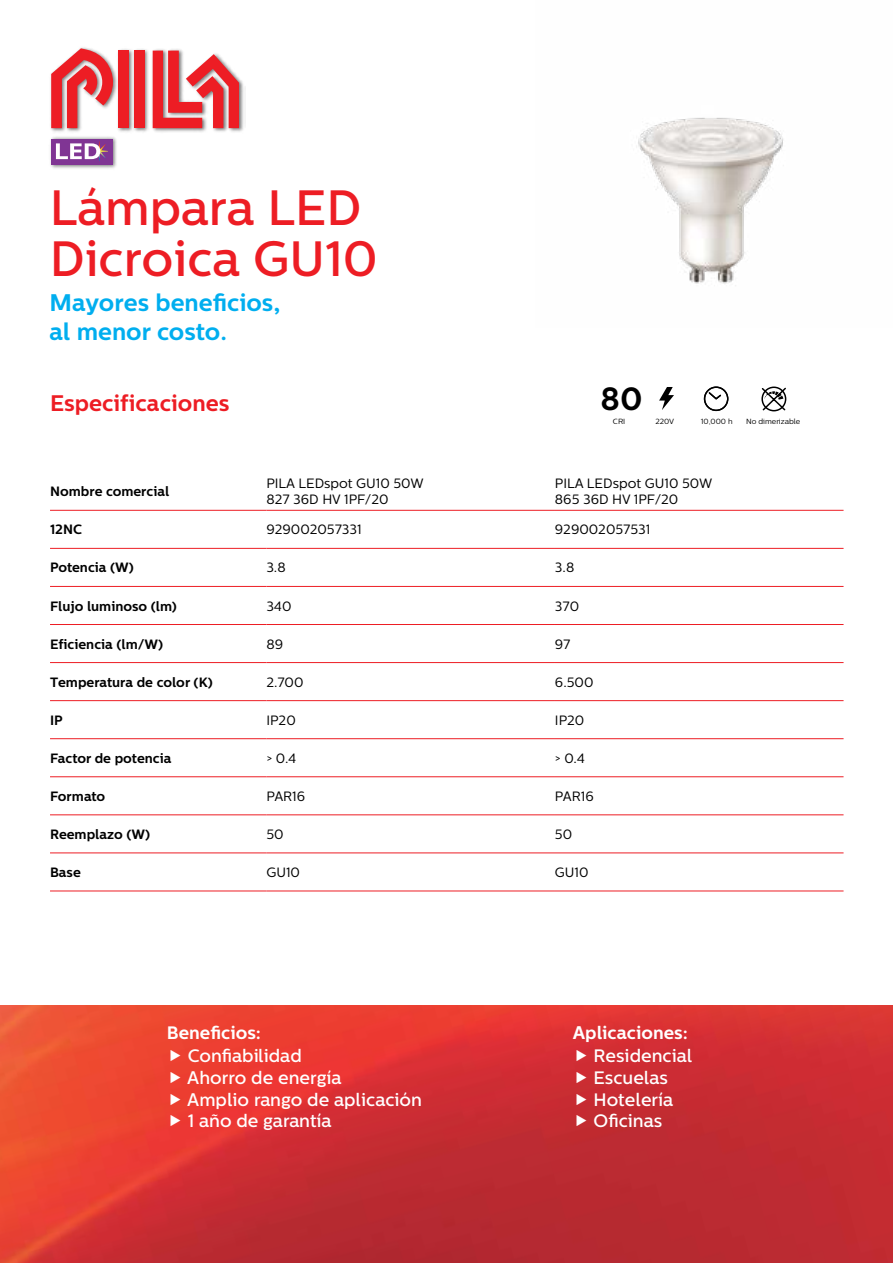
<style>
.page{position:relative;width:893px;height:1263px;background:#fff}
.page>*{position:absolute;margin:0;border:0;box-sizing:border-box;transform-origin:0 0}
.t1{font:500 49.5px/51px "Centrale Sans";color:#ed1d24}
.t2{font:700 32.1px "Centrale Sans";color:#000}
.t3{font:700 24px/28.8px "Centrale Sans";color:#00aeef}
.t4{font:700 22.5px "Centrale Sans";color:#ed1d24}
.t5{font:500 18px/21.6px "Centrale Sans";color:#fff}
.t6{font:700 18px "Centrale Sans";color:#fff}
.t7{font:13.5px/16.2px "Centrale Sans";color:#000}
.t8{font:700 13.5px "Centrale Sans";color:#000}
.t9{font:7.5px "Centrale Sans";color:#000}
</style>
<div class="page">
<img style="left:0;top:1005px;width:893px;height:258px">
<img style="left:50px;top:47px;width:195px;height:85px">
<svg style="left:51px;top:48px;width:62px;height:80px"></svg>
<div style="left:118px;top:51px;width:11px;height:77px;background:#ed1d24"></div>
<div style="left:134px;top:51px;width:10px;height:77px;background:#ed1d24"></div>
<svg style="left:153px;top:51px;width:86px;height:77px"></svg>
<img style="left:50px;top:136px;width:67px;height:33px">
<div style="left:51px;top:139px;width:61px;height:25px;background:#803594"></div>
<svg style="left:56px;top:141px;width:52px;height:20px"></svg>
<img style="left:638px;top:117px;width:145px;height:169px">
<svg style="left:659px;top:387px;width:15px;height:23px"></svg>
<div style="left:704px;top:386px;width:24px;height:25px;border:1px solid #000;border-radius:50%"></div>
<svg style="left:707px;top:391px;width:14px;height:9px"></svg>
<svg style="left:761px;top:386px;width:26px;height:26px"></svg>
<hr style="left:266px;top:510px;width:289px;height:1px;background:#ed1d24">
<hr style="left:266px;top:891px;width:289px;height:1px;background:#ed1d24">
<hr style="left:50px;top:510px;width:216px;height:1px;background:#ed1d24">
<hr style="left:555px;top:510px;width:288px;height:1px;background:#ed1d24">
<hr style="left:50px;top:548px;width:216px;height:1px;background:#ed1d24">
<hr style="left:266px;top:548px;width:289px;height:1px;background:#ed1d24">
<hr style="left:555px;top:548px;width:288px;height:1px;background:#ed1d24">
<hr style="left:50px;top:586px;width:216px;height:1px;background:#ed1d24">
<hr style="left:266px;top:586px;width:289px;height:1px;background:#ed1d24">
<hr style="left:555px;top:586px;width:288px;height:1px;background:#ed1d24">
<hr style="left:50px;top:624px;width:216px;height:1px;background:#ed1d24">
<hr style="left:266px;top:624px;width:289px;height:1px;background:#ed1d24">
<hr style="left:555px;top:624px;width:288px;height:1px;background:#ed1d24">
<hr style="left:50px;top:662px;width:216px;height:1px;background:#ed1d24">
<hr style="left:266px;top:662px;width:289px;height:1px;background:#ed1d24">
<hr style="left:555px;top:662px;width:288px;height:1px;background:#ed1d24">
<hr style="left:50px;top:700px;width:216px;height:1px;background:#ed1d24">
<hr style="left:266px;top:700px;width:289px;height:1px;background:#ed1d24">
<hr style="left:555px;top:700px;width:288px;height:1px;background:#ed1d24">
<hr style="left:50px;top:738px;width:216px;height:1px;background:#ed1d24">
<hr style="left:266px;top:738px;width:289px;height:1px;background:#ed1d24">
<hr style="left:555px;top:738px;width:288px;height:1px;background:#ed1d24">
<hr style="left:50px;top:776px;width:216px;height:1px;background:#ed1d24">
<hr style="left:266px;top:776px;width:289px;height:1px;background:#ed1d24">
<hr style="left:555px;top:776px;width:288px;height:1px;background:#ed1d24">
<hr style="left:50px;top:814px;width:216px;height:1px;background:#ed1d24">
<hr style="left:266px;top:814px;width:289px;height:1px;background:#ed1d24">
<hr style="left:555px;top:814px;width:288px;height:1px;background:#ed1d24">
<hr style="left:50px;top:853px;width:216px;height:1px;background:#ed1d24">
<hr style="left:266px;top:853px;width:289px;height:1px;background:#ed1d24">
<hr style="left:555px;top:853px;width:288px;height:1px;background:#ed1d24">
<hr style="left:50px;top:891px;width:216px;height:1px;background:#ed1d24">
<hr style="left:555px;top:891px;width:288px;height:1px;background:#ed1d24">
<svg style="left:171px;top:1050px;width:10px;height:11px"></svg>
<svg style="left:171px;top:1072px;width:10px;height:11px"></svg>
<svg style="left:171px;top:1093px;width:10px;height:12px"></svg>
<svg style="left:171px;top:1115px;width:10px;height:11px"></svg>
<svg style="left:577px;top:1050px;width:9px;height:11px"></svg>
<svg style="left:577px;top:1072px;width:9px;height:11px"></svg>
<svg style="left:577px;top:1093px;width:9px;height:12px"></svg>
<svg style="left:577px;top:1115px;width:9px;height:11px"></svg>
<h1 class="t1" style="left:50px;top:183px;width:330px">Lámpara LED<br>Dicroica GU10</h1>
<h3 class="t3" style="left:49px;top:289px;width:233px">Mayores beneficios, al menor costo.</h3>
<h3 class="t4" style="left:50px;top:389px;width:181px">Especificaciones</h3>
<h2 class="t2" style="left:600px;top:380px;width:43px">80</h2>
<p class="t9" style="left:613px;top:417px;width:14px">CRI</p>
<p class="t9" style="left:656px;top:417px;width:20px">220V</p>
<p class="t9" style="left:701px;top:417px;width:33px">10,000 h</p>
<p class="t9" style="left:746px;top:417px;width:56px">No dimerizable</p>
<p class="t8" style="left:50px;top:483px;width:121px">Nombre comercial</p>
<p class="t7" style="left:266px;top:475px;width:159px">PILA LEDspot GU10 50W<br>827 36D HV 1PF/20</p>
<p class="t7" style="left:555px;top:475px;width:159px">PILA LEDspot GU10 50W<br>865 36D HV 1PF/20</p>
<p class="t8" style="left:50px;top:521px;width:34px">12NC</p>
<p class="t7" style="left:266px;top:522px;width:97px">929002057331</p>
<p class="t7" style="left:555px;top:522px;width:97px">929002057531</p>
<p class="t8" style="left:50px;top:560px;width:85px">Potencia (W)</p>
<p class="t7" style="left:266px;top:560px;width:21px">3.8</p>
<p class="t7" style="left:555px;top:560px;width:21px">3.8</p>
<p class="t8" style="left:50px;top:598px;width:128px">Flujo luminoso (lm)</p>
<p class="t7" style="left:266px;top:598px;width:27px">340</p>
<p class="t7" style="left:555px;top:598px;width:26px">370</p>
<p class="t8" style="left:50px;top:636px;width:115px">Eficiencia (lm/W)</p>
<p class="t7" style="left:266px;top:636px;width:18px">89</p>
<p class="t7" style="left:555px;top:636px;width:17px">97</p>
<p class="t8" style="left:50px;top:674px;width:164px">Temperatura de color (K)</p>
<p class="t7" style="left:266px;top:674px;width:39px">2.700</p>
<p class="t7" style="left:555px;top:674px;width:40px">6.500</p>
<p class="t8" style="left:50px;top:712px;width:14px">IP</p>
<p class="t7" style="left:266px;top:712px;width:31px">IP20</p>
<p class="t7" style="left:555px;top:712px;width:31px">IP20</p>
<p class="t8" style="left:50px;top:750px;width:123px">Factor de potencia</p>
<p class="t7" style="left:266px;top:750px;width:32px">&gt; 0.4</p>
<p class="t7" style="left:555px;top:750px;width:32px">&gt; 0.4</p>
<p class="t8" style="left:50px;top:788px;width:57px">Formato</p>
<p class="t7" style="left:266px;top:788px;width:40px">PAR16</p>
<p class="t7" style="left:555px;top:788px;width:40px">PAR16</p>
<p class="t8" style="left:50px;top:826px;width:102px">Reemplazo (W)</p>
<p class="t7" style="left:266px;top:826px;width:19px">50</p>
<p class="t7" style="left:555px;top:826px;width:19px">50</p>
<p class="t8" style="left:50px;top:864px;width:32px">Base</p>
<p class="t7" style="left:266px;top:864px;width:35px">GU10</p>
<p class="t7" style="left:555px;top:864px;width:35px">GU10</p>
<h3 class="t6" style="left:167px;top:1022px;width:96px">Beneficios:</h3>
<h3 class="t5" style="left:187px;top:1045px;width:236px">Confiabilidad<br>Ahorro de energía<br>Amplio rango de aplicación<br>1 año de garantía</h3>
<h3 class="t6" style="left:573px;top:1022px;width:117px">Aplicaciones:</h3>
<h3 class="t5" style="left:594px;top:1045px;width:100px">Residencial<br>Escuelas<br>Hotelería<br>Oficinas</h3>
</div>
